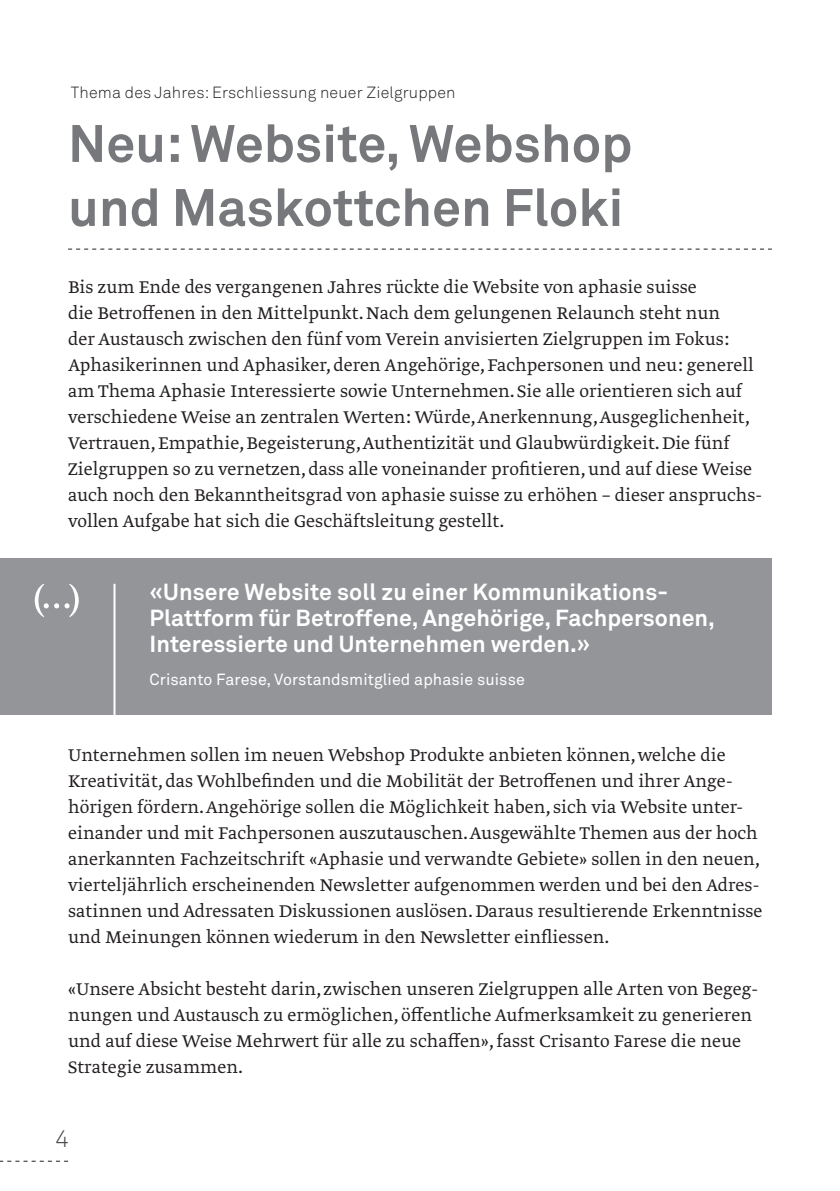
<style>
.page{position:relative;width:840px;height:1191px;background:#fff}
.page>*{position:absolute;margin:0;border:0;box-sizing:border-box;transform-origin:0 0}
.t1{font:700 52px/64px "Akkurat";color:#76787b}
.t2{font:300 24px "Akkurat";color:#4b4c4d}
.t3{font:700 23px/26px "Akkurat";color:#fff}
.t4{font:300 20px/26px "Greta Text";letter-spacing:.005em;color:#231f20}
.t5{font:16px "Akkurat";letter-spacing:.005em;color:#fff}
.t6{font:300 16px "Akkurat";letter-spacing:.01em;color:#231f20}
</style>
<div class="page">
<svg style="left:0;top:1160px;width:68px;height:1px"></svg>
<svg style="left:68px;top:249px;width:703px;height:1px"></svg>
<div style="left:0;top:559px;width:771px;height:156px;background:#939598"></div>
<hr style="left:113px;top:584px;width:2px;height:131px;background:#fff">
<svg style="left:35px;top:584px;width:44px;height:33px"></svg>
<hr style="left:839px;top:125px;width:1px;height:558px;background:#e6e7e9">
<p class="t6" style="left:71px;top:82px;width:386px">Thema des Jahres: Erschliessung neuer Zielgruppen</p>
<h1 class="t1" style="left:68px;top:111px;width:565px">Neu: Website, Webshop und Maskottchen Floki</h1>
<p class="t4" style="left:68px;top:275px;width:695px">Bis zum Ende des vergangenen Jahres rückte die Website von aphasie suisse<br>die Betroffenen in den Mittelpunkt. Nach dem gelungenen Relaunch steht nun<br>der Austausch zwischen den fünf vom Verein anvisierten Zielgruppen im Fokus:<br>Aphasikerinnen und Aphasiker, deren Angehörige, Fachpersonen und neu: generell am Thema Aphasie Interessierte sowie Unternehmen. Sie alle orientieren sich auf verschiedene Weise an zentralen Werten: Würde, Anerkennung, Ausgeglichenheit, Vertrauen, Empathie, Begeisterung, Authentizität und Glaubwürdigkeit. Die fünf Zielgruppen so zu vernetzen, dass alle voneinander profitieren, und auf diese Weise auch noch den Bekanntheitsgrad von aphasie suisse zu erhöhen – dieser anspruchs&shy;vollen Aufgabe hat sich die Geschäftsleitung gestellt.</p>
<p class="t3" style="left:149px;top:578px;width:566px">«Unsere Website soll zu einer Kommunikations-<br>Plattform für Betroffene, Angehörige, Fachpersonen,<br>Interessierte und Unternehmen werden.»</p>
<p class="t5" style="left:149px;top:669px;width:376px">Crisanto Farese, Vorstandsmitglied aphasie suisse</p>
<p class="t4" style="left:68px;top:743px;width:695px">Unternehmen sollen im neuen Webshop Produkte anbieten können, welche die Kreativität, das Wohlbefinden und die Mobilität der Betroffenen und ihrer Ange&shy;hörigen fördern. Angehörige sollen die Möglichkeit haben, sich via Website unter&shy;einander und mit Fachpersonen auszutauschen. Ausgewählte Themen aus der hoch anerkannten Fachzeitschrift «Aphasie und verwandte Gebiete» sollen in den neuen, vierteljährlich erscheinenden Newsletter aufgenommen werden und bei den Adres&shy;satinnen und Adressaten Diskussionen auslösen. Daraus resultierende Erkenntnisse und Meinungen können wiederum in den Newsletter einfliessen.</p>
<p class="t4" style="left:68px;top:977px;width:691px">«Unsere Absicht besteht darin, zwischen unseren Zielgruppen alle Arten von Begeg&shy;nungen und Austausch zu ermöglichen, öffentliche Aufmerksamkeit zu generieren und auf diese Weise Mehrwert für alle zu schaffen», fasst Crisanto Farese die neue Strategie zusammen.</p>
<p class="t2" style="left:55px;top:1123px;width:15px">4</p>
</div>
